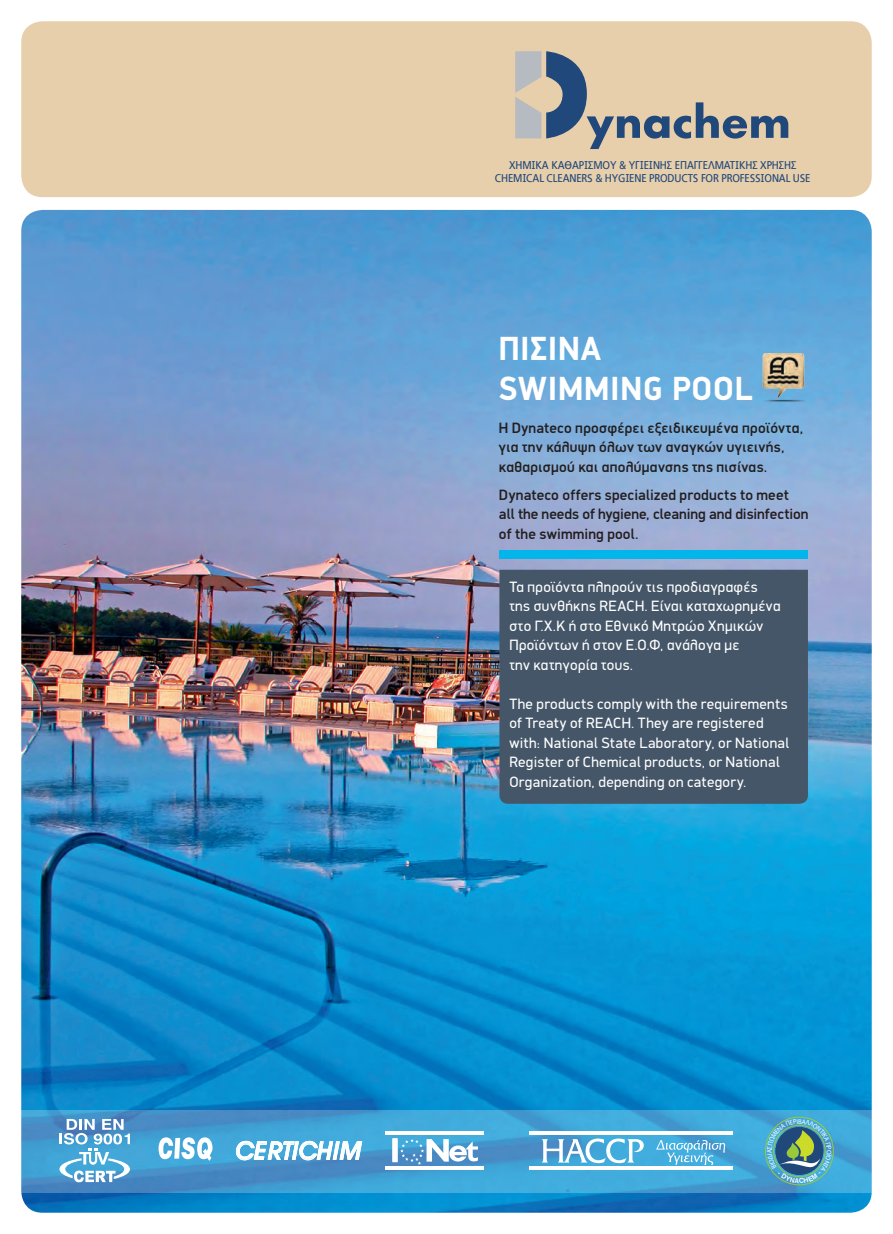
<style>
.page{position:relative;width:893px;height:1234px;background:#fff}
.page>*{position:absolute;margin:0;border:0;box-sizing:border-box;transform-origin:0 0}
.t1{font:700 33.6px/40.3px "PF Din Display";letter-spacing:.025em;color:#fff;scale:.96 1}
.t2{font:italic 500 24.75px "Avant Garde IT Cby BT";letter-spacing:.035em;color:#fff}
.t3{font:15px/19.5px "PF Din Display";letter-spacing:.025em;color:#fff}
.t4{font:500 15px/19.5px "PF Din Display";letter-spacing:.015em;color:#231f20}
.t5{font:700 13.95px/16.6px "PF Index";letter-spacing:.185em;color:#20487b;text-align:center}
.t6{font:11.25px/13.5px "PF Index";letter-spacing:-.015em;color:#20487b;text-align:center}
.s1{font-family:"Gill Sans";font-weight:700;font-style:normal;font-size:32.7px}
</style>
<div class="page">
<img style="left:21px;top:210px;width:851px;height:1002px">
<div style="left:21px;top:21px;width:851px;height:176px;background:#e8cfab;border-radius:21px"></div>
<svg style="left:515px;top:51px;width:273px;height:98px"></svg>
<svg style="left:21px;top:1109px;width:851px;height:83px;background:#449fd3"></svg>
<svg style="left:159px;top:1137px;width:54px;height:23px"></svg>
<svg style="left:236px;top:1139px;width:126px;height:21px"></svg>
<svg style="left:400px;top:1138px;width:78px;height:26px"></svg>
<div style="left:392px;top:1138px;width:6px;height:23px;border:1px solid #fff"></div>
<svg style="left:385px;top:1130px;width:99px;height:4px"></svg>
<svg style="left:385px;top:1165px;width:99px;height:4px"></svg>
<svg style="left:530px;top:1130px;width:203px;height:4px"></svg>
<svg style="left:530px;top:1165px;width:203px;height:4px"></svg>
<svg style="left:542px;top:1138px;width:102px;height:24px"></svg>
<svg style="left:656px;top:1139px;width:69px;height:25px;background:#66b9e1"></svg>
<svg style="left:59px;top:1118px;width:71px;height:63px"></svg>
<div style="left:765px;top:1116px;width:69px;height:68px;border:1px solid #99ca3b;border-radius:50%"></div>
<div style="left:499px;top:569px;width:309px;height:234px;background:#455668"></div>
<div style="left:499px;top:550px;width:309px;height:9px;background:#02b5eb"></div>
<img style="left:759px;top:340px;width:50px;height:67px">
<svg style="left:767px;top:1118px;width:65px;height:64px;background:#4f939f"></svg>
<p class="t5" style="left:514px;top:157px;width:278px">XHMIKA KAΘΑΡΙΣΜΟΥ &amp; YΓIEINHΣ<br>EΠΑΓΓEΛMATIKHΣ XPHΣHΣ</p>
<p class="t6" style="left:495px;top:158px;width:317px">XHMIΚΑ KAΘΑΡΙΣΜΟΥ &amp; YΓIEINHΣ EΠΑΓΓEΛMATIKHΣ XPHΣHΣ<br>CHEMICAL CLEANERS &amp; HYGIENE PRODUCTS FOR PROFESSIONAL USE</p>
<h1 class="t1" style="left:499px;top:328px;width:266px">ΠΙΣΙΝA<br>SWIMMING POOL</h1>
<p class="t4" style="left:499px;top:417px;width:306px">Η Dynateco προσφέρει εξειδικευμένα προϊόντα, για την κάλυψη όλων των αναγκών υγιεινής, καθαρισμού και απολύμανσης της πισίνας.</p>
<p class="t4" style="left:499px;top:484px;width:311px">Dynateco offers specialized products to meet all the needs of hygiene, cleaning and disinfection of the swimming pool.</p>
<p class="t3" style="left:509px;top:576px;width:273px">Τα προϊόντα πληρούν τις προδιαγραφές της συνθήκης REACH. Είναι καταχωρημένα στο Γ.Χ.Κ ή στο Εθνικό Μητρώο Χημικών Προϊόντων ή στον Ε.Ο.Φ, ανάλογα με<br>την κατηγορία τους.</p>
<p class="t3" style="left:509px;top:693px;width:281px">The products comply with the requirements of Treaty of REACH. They are registered with: National State Laboratory, or National Register of Chemical products, or National Organization, depending on category.</p>
<h2 class="t2" style="left:236px;top:1135px;width:164px">CERTICHIM <span class="s1">I</span></h2>
</div>
